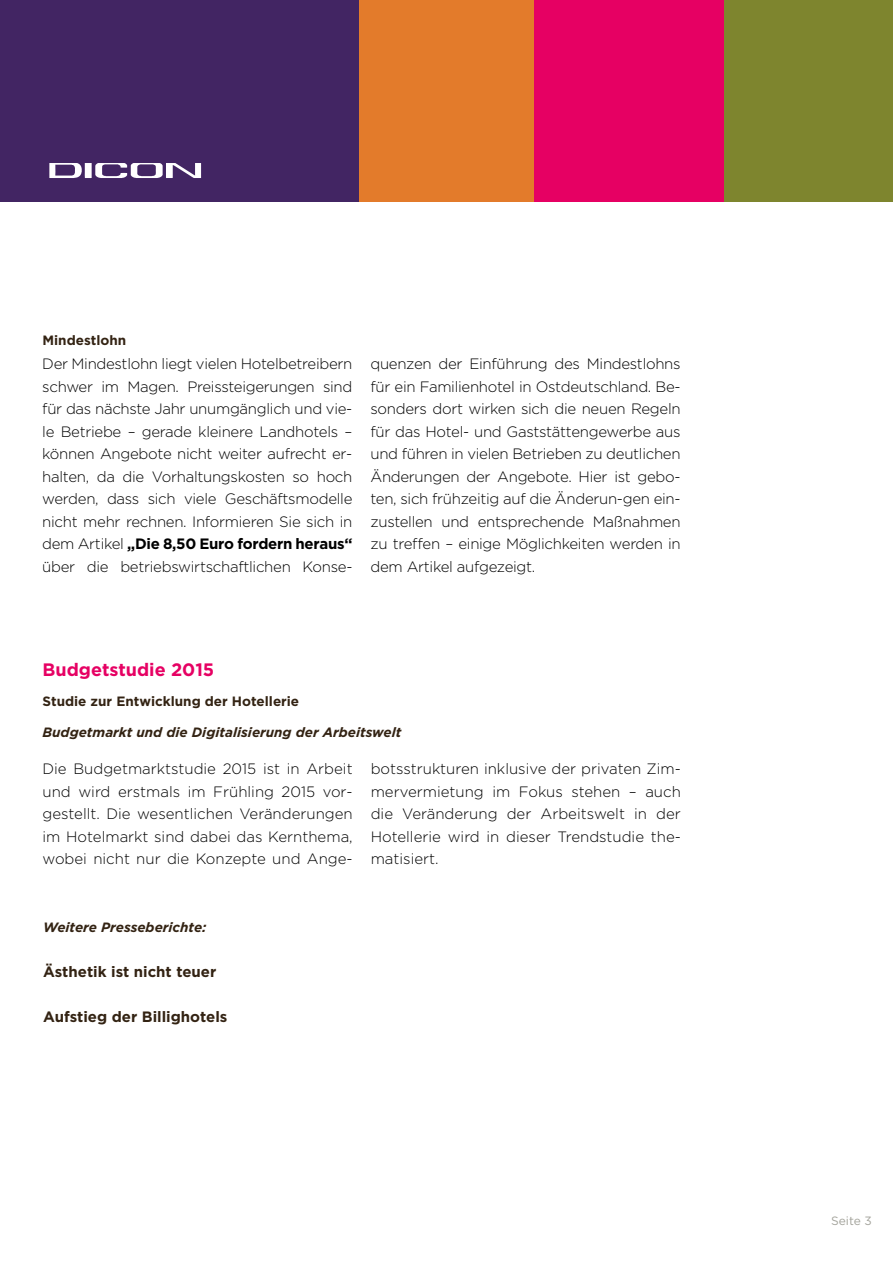
<style>
.page{position:relative;width:893px;height:1263px;background:#fff}
.page>*{position:absolute;margin:0;border:0;box-sizing:border-box;transform-origin:0 0}
.t1{font:700 18px "Gotham";color:#e60063}
.t2{font:300 15px/22.5px "Gotham";letter-spacing:-.02em;color:#000;text-align:justify}
.t3{font:700 15px "Gotham";color:#332313}
.t4{font:italic 700 13.5px "Gotham";color:#332313}
.t5{font:700 13.5px "Gotham";color:#332313}
.t6{font:12px "Gotham";color:#a3a39b}
.s1{font-weight:700}
</style>
<div class="page">
<div style="left:346px;top:0;width:194px;height:201px;background:#e37b2b"></div>
<div style="left:534px;top:0;width:191px;height:201px;background:#e60063"></div>
<div style="left:724px;top:0;width:169px;height:201px;background:#7e852e"></div>
<div style="left:0;top:0;width:358px;height:201px;background:#422563"></div>
<img style="left:166px;top:163px;width:29px;height:15px">
<p class="t5" style="left:43px;top:331px;width:85px">Mindestlohn</p>
<p class="t2" style="left:42px;top:352px;width:312px">Der Mindestlohn liegt vielen Hotelbetreibern schwer im Magen. Preissteigerungen sind für das nächste Jahr unumgänglich und vie&shy;le Betriebe – gerade kleinere Landhotels – können Angebote nicht weiter aufrecht er&shy;halten, da die Vorhaltungskosten so hoch werden, dass sich viele Geschäftsmodelle nicht mehr rechnen. Informieren Sie sich in dem Artikel <span class="s1">„Die 8,50 Euro fordern heraus“ </span>über die betriebswirtschaftlichen Konse-</p>
<p class="t2" style="left:370px;top:352px;width:312px">quenzen der Einführung des Mindestlohns für ein Familienhotel in Ostdeutschland. Be&shy;sonders dort wirken sich die neuen Regeln für das Hotel- und Gaststättengewerbe aus und führen in vielen Betrieben zu deutlichen Änderungen der Angebote. Hier ist gebo&shy;ten, sich frühzeitig auf die Änderun-gen ein&shy;zustellen und entsprechende Maßnahmen zu treffen – einige Möglichkeiten werden in dem Artikel aufgezeigt.</p>
<p class="t1" style="left:43px;top:657px;width:173px">Budgetstudie 2015</p>
<p class="t5" style="left:43px;top:693px;width:258px">Studie zur Entwicklung der Hotellerie</p>
<p class="t4" style="left:43px;top:723px;width:360px">Budgetmarkt und die Digitalisierung der Arbeitswelt</p>
<p class="t2" style="left:43px;top:757px;width:312px">Die Budgetmarktstudie 2015 ist in Arbeit und wird erstmals im Frühling 2015 vor&shy;gestellt. Die wesentlichen Veränderungen im Hotelmarkt sind dabei das Kernthema, wobei nicht nur die Konzepte und Ange-</p>
<p class="t2" style="left:371px;top:757px;width:312px">botsstrukturen inklusive der privaten Zim&shy;mervermietung im Fokus stehen – auch die Veränderung der Arbeitswelt in der Hotellerie wird in dieser Trendstudie the&shy;matisiert.</p>
<p class="t4" style="left:43px;top:918px;width:165px">Weitere Presseberichte:</p>
<p class="t3" style="left:43px;top:961px;width:175px">Ästhetik ist nicht teuer</p>
<p class="t3" style="left:43px;top:1006px;width:186px">Aufstieg der Billighotels</p>
<p class="t6" style="left:831px;top:1213px;width:42px">Seite 3</p>
</div>
